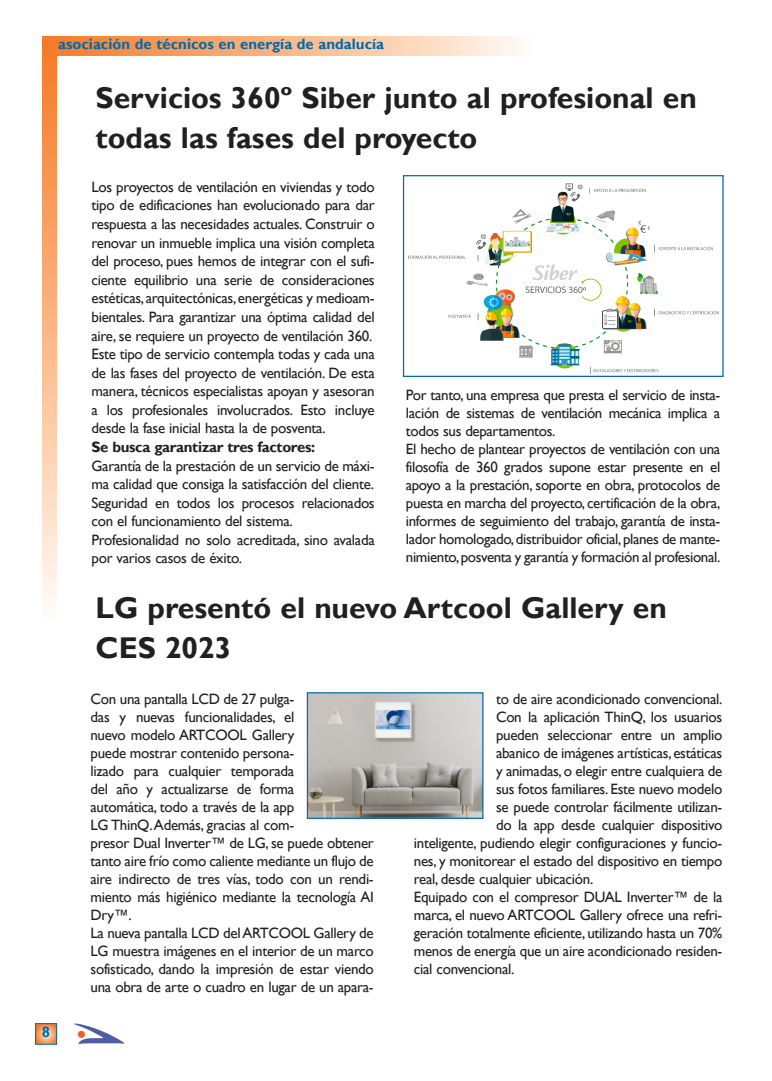
<style>
.page{position:relative;width:772px;height:1081px;background:#fff}
.page>*{position:absolute;margin:0;border:0;box-sizing:border-box;transform-origin:0 0}
.t1{font:700 30px/40px "Gill Sans";color:#231f20}
.t2{font:15px/18px "Gill Sans";letter-spacing:-.02em;color:#231f20}
.t3{font:700 15px "Gill Sans";color:#006aad}
.t4{font:700 15px "Gill Sans";letter-spacing:-.02em;color:#231f20}
</style>
<div class="page">
<svg style="left:37px;top:1025px;width:18px;height:17px"></svg>
<div style="left:35px;top:1023px;width:22px;height:21px;border:1px solid #006aad"></div>
<img style="left:75px;top:1023px;width:49px;height:21px">
<svg style="left:43px;top:55px;width:14px;height:549px;background:#f9b888"></svg>
<div style="left:43px;top:36px;width:490px;height:19px;background:linear-gradient(to right,#f47822,#fff9f1)"></div>
<img style="left:409px;top:183px;width:309px;height:190px">
<div style="left:403px;top:175px;width:321px;height:202px;border:1px solid #006aad"></div>
<img style="left:309px;top:694px;width:172px;height:122px">
<div style="left:307px;top:692px;width:176px;height:126px;border:1px solid #006aad"></div>
<p class="t3" style="left:58px;top:35px;width:328px">asociación de técnicos en energía de andalucía</p>
<p class="t3" style="left:42px;top:1023px;width:10px">8</p>
<h1 class="t1" style="left:96px;top:78px;width:603px">Servicios 360º Siber junto al profesional en todas las fases del proyecto</h1>
<p class="t2" style="left:91px;top:177px;width:285px;line-height:18.5px">Los proyectos de ventilación en viviendas y todo tipo de edificaciones han evolucionado para dar respuesta a las necesidades actuales. Construir o renovar un inmueble implica una visión completa del proceso, pues hemos de integrar con el sufi&shy;ciente equilibrio una serie de consideraciones estéticas,arquitectónicas,energéticas y medioam&shy;bientales. Para garantizar una óptima calidad del aire, se requiere un proyecto de ventilación 360.<br>Este tipo de servicio contempla todas y cada una de las fases del proyecto de ventilación. De esta manera, técnicos especialistas apoyan y asesoran a los profesionales involucrados. Esto incluye desde la fase inicial hasta la de posventa.</p>
<p class="t4" style="left:91px;top:438px;width:225px">Se busca garantizar tres factores:</p>
<p class="t2" style="left:91px;top:456px;width:285px;line-height:18.5px">Garantía de la prestación de un servicio de máxi&shy;ma calidad que consiga la satisfacción del cliente.<br>Seguridad en todos los procesos relacionados con el funcionamiento del sistema.<br>Profesionalidad no solo acreditada, sino avalada por varios casos de éxito.</p>
<p class="t2" style="left:406px;top:385px;width:316px">Por tanto, una empresa que presta el servicio de insta&shy;lación de sistemas de ventilación mecánica implica a todos sus departamentos.<br>El hecho de plantear proyectos de ventilación con una filosofía de 360 grados supone estar presente en el apoyo a la prestación, soporte en obra, protocolos de puesta en marcha del proyecto, certificación de la obra, informes de seguimiento del trabajo, garantía de insta&shy;lador homologado,distribuidor oficial,planes de mante&shy;nimiento,posventa y garantía y formación al profesional.</p>
<h1 class="t1" style="left:96px;top:587px;width:573px">LG presentó el nuevo Artcool Gallery en<br>CES 2023</h1>
<p class="t2" style="left:91px;top:689px;width:285px">Con una pantalla LCD de 27 pulga-<br>das y nuevas funcionalidades, el<br>nuevo modelo ARTCOOL Gallery<br>puede mostrar contenido persona-<br>lizado para cualquier temporada<br>del año y actualizarse de forma<br>automática, todo a través de la app<br>LG ThinQ.Además, gracias al com-<br>presor Dual Inverter™ de LG, se puede obtener tanto aire frío como caliente mediante un flujo de aire indirecto de tres vías, todo con un rendi&shy;miento más higiénico mediante la tecnología AI Dry™.<br>La nueva pantalla LCD delARTCOOL Gallery de LG muestra imágenes en el interior de un marco sofisticado, dando la impresión de estar viendo una obra de arte o cuadro en lugar de un apara-</p>
<p class="t2" style="left:496px;top:689px;width:228px">to de aire acondicionado convencional.</p>
<p class="t2" style="left:496px;top:707px;width:228px">Con la aplicación ThinQ, los usuarios</p>
<p class="t2" style="left:496px;top:725px;width:228px">pueden seleccionar entre un amplio</p>
<p class="t2" style="left:496px;top:743px;width:228px">abanico de imágenes artísticas,estáticas</p>
<p class="t2" style="left:496px;top:761px;width:228px">y animadas,o elegir entre cualquiera de</p>
<p class="t2" style="left:496px;top:779px;width:228px">sus fotos familiares. Este nuevo modelo</p>
<p class="t2" style="left:496px;top:797px;width:228px">se puede controlar fácilmente utilizan-</p>
<p class="t2" style="left:496px;top:815px;width:228px">do la app desde cualquier dispositivo</p>
<p class="t2" style="left:414px;top:833px;width:310px">inteligente, pudiendo elegir configuraciones y funcio-</p>
<p class="t2" style="left:414px;top:851px;width:310px">nes, y monitorear el estado del dispositivo en tiempo</p>
<p class="t2" style="left:414px;top:869px;width:181px">real, desde cualquier ubicación.</p>
<p class="t2" style="left:414px;top:887px;width:310px">Equipado con el compresor DUAL Inverter™ de la</p>
<p class="t2" style="left:414px;top:905px;width:310px">marca, el nuevo ARTCOOL Gallery ofrece una refri-</p>
<p class="t2" style="left:414px;top:923px;width:310px">geración totalmente eficiente, utilizando hasta un 70%</p>
<p class="t2" style="left:414px;top:941px;width:310px">menos de energía que un aire acondicionado residen-</p>
<p class="t2" style="left:414px;top:959px;width:102px">cial convencional.</p>
</div>
